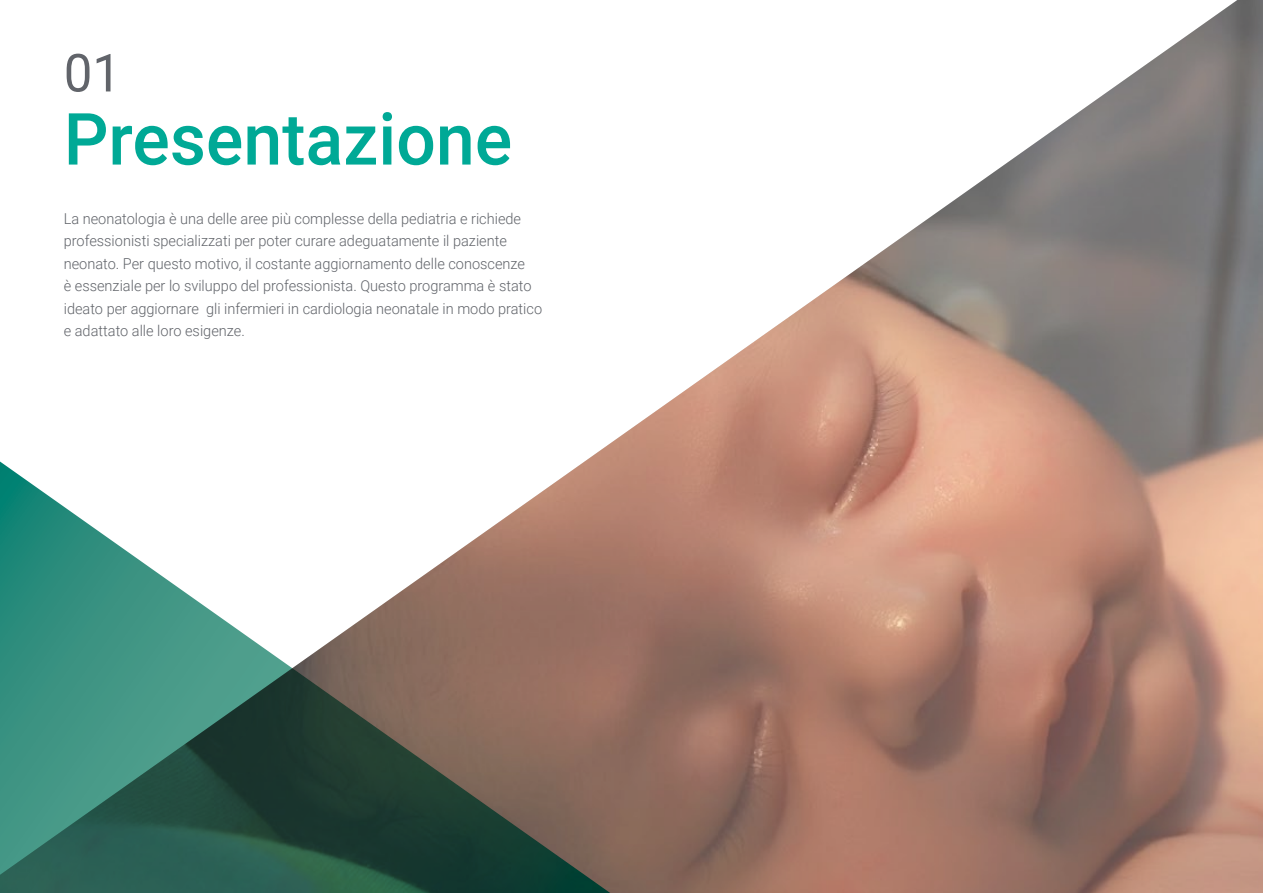
<style>
.page{position:relative;width:1263px;height:893px;background:#fff}
.page>*{position:absolute;margin:0;border:0;box-sizing:border-box;transform-origin:0 0}
.t1{font:500 72px "Roboto";color:#00a996}
.t2{font:52.5px "Roboto";color:#61646a}
.t3{font:300 15px/22.5px "Roboto";color:#61646a}
</style>
<div class="page">
<img style="left:606px;top:0;width:657px;height:893px">
<svg style="left:0;top:446px;width:640px;height:447px"></svg>
<h2 class="t2" style="left:64px;top:36px;width:59px">01</h2>
<h1 class="t1" style="left:64px;top:89px;width:450px">Presentazione</h1>
<p class="t3" style="left:64px;top:207px;width:480px">La neonatologia è una delle aree più complesse della pediatria e richiede professionisti specializzati per poter curare adeguatamente il paziente neonato. Per questo motivo, il costante aggiornamento delle conoscenze<br>è essenziale per lo sviluppo del professionista. Questo programma è stato ideato per aggiornare gli infermieri in cardiologia neonatale in modo pratico e adattato alle loro esigenze.</p>
</div>
